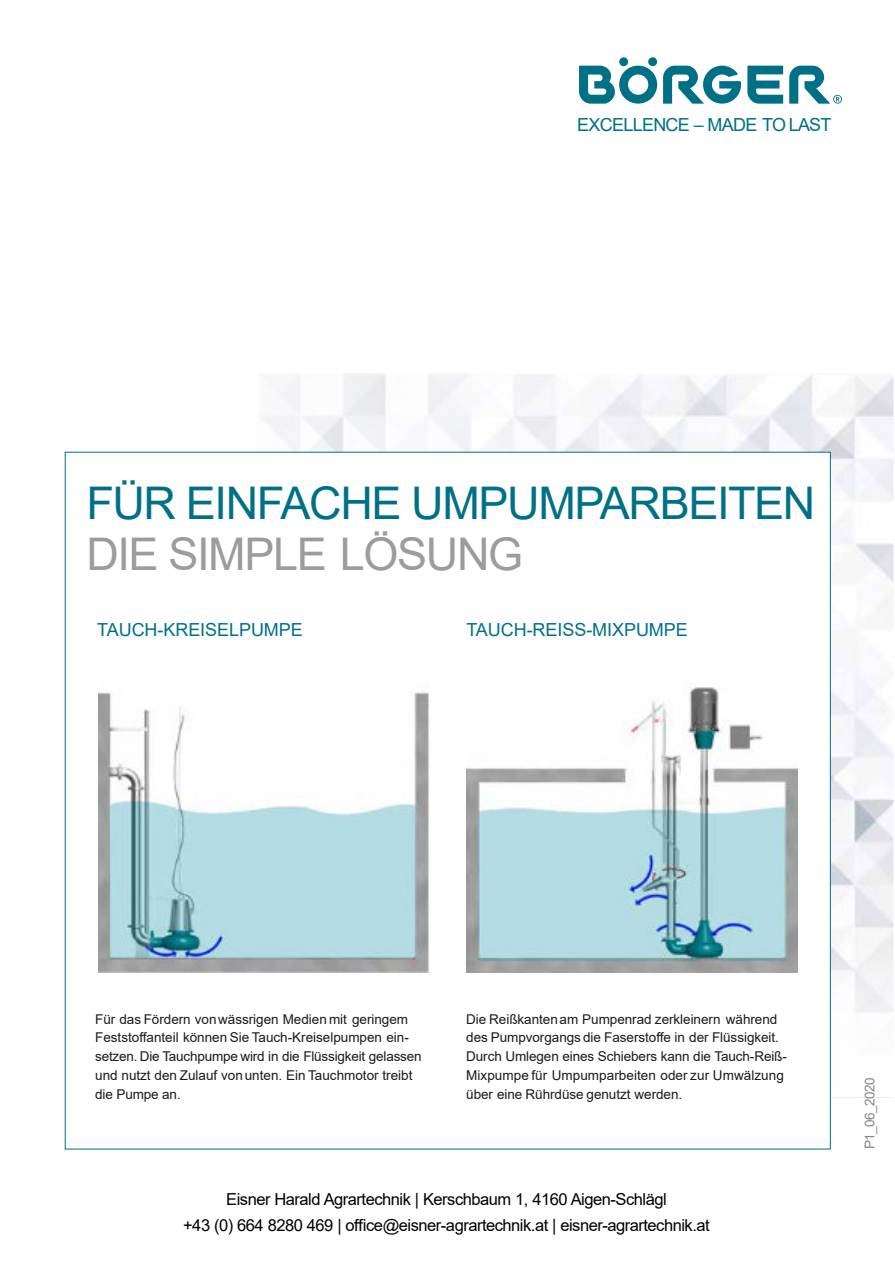
<style>
.page{position:relative;width:895px;height:1265px;background:#fff}
.page>*{position:absolute;margin:0;border:0;box-sizing:border-box;transform-origin:0 0}
.t1{font:45px "Arial";letter-spacing:-.03em;color:#007087}
.t2{font:45px "Arial";letter-spacing:-.03em;color:#9d9c9d}
.t3{font:18px "Arial";letter-spacing:-.005em;color:#007087}
.t4{font:18px "Arial";letter-spacing:-.04em;color:#007087}
.t5{font:16.5px/25.5px "Arial";letter-spacing:-.03em;color:#000;text-align:center}
.t6{font:13.5px/18.8px "Arial";letter-spacing:-.005em;color:#1a1a18}
.t7{font:13.5px "Arial";letter-spacing:-.04em;color:#878786}
</style>
<div class="page">
<img style="left:256px;top:374px;width:638px;height:724px">
<div style="left:65px;top:452px;width:765px;height:697px;background:#fff"></div>
<div style="left:619px;top:57px;width:9px;height:9px;background:#007087;border-radius:50%"></div>
<div style="left:648px;top:57px;width:9px;height:9px;background:#007087;border-radius:50%"></div>
<svg style="left:747px;top:66px;width:36px;height:38px"></svg>
<svg style="left:663px;top:66px;width:78px;height:38px"></svg>
<svg style="left:579px;top:66px;width:78px;height:38px"></svg>
<svg style="left:789px;top:66px;width:52px;height:38px"></svg>
<img style="left:98px;top:692px;width:331px;height:280px">
<img style="left:466px;top:687px;width:331px;height:285px">
<h2 class="t4" style="left:577px;top:118px;width:256px">EXCELLENCE – MADE TO LAST</h2>
<h1 class="t1" style="left:86px;top:486px;width:730px">FÜR EINFACHE UMPUMPARBEITEN</h1>
<h1 class="t2" style="left:86px;top:537px;width:438px">DIE SIMPLE LÖSUNG</h1>
<h2 class="t3" style="left:97px;top:623px;width:207px">TAUCH-KREISELPUMPE</h2>
<h2 class="t3" style="left:466px;top:623px;width:223px">TAUCH-REISS-MIXPUMPE</h2>
<p class="t6" style="left:95px;top:1010px;width:328px">Für das Fördern vonwässrigen Medien mit geringem Feststoffanteil können Sie Tauch-Kreiselpumpen ein&shy;setzen. Die Tauchpumpe wird in die Flüssigkeit gelassen und nutzt den Zulauf von unten. Ein Tauchmotor treibt die Pumpe an.</p>
<p class="t6" style="left:466px;top:1010px;width:322px">Die Reißkantenam Pumpenrad zerkleinern während des Pumpvorgangs die Faserstoffe in der Flüssigkeit.<br>Durch Umlegen eines Schiebers kann die Tauch-Reiß-Mixpumpe für Umpumparbeiten oder zur Umwälzung über eine Rührdüse genutzt werden.</p>
<p class="t5" style="left:183px;top:1188px;width:528px">Eisner Harald Agrartechnik | Kerschbaum 1, 4160 Aigen-Schlägl<br>+43 (0) 664 8280 469 | office@eisner-agrartechnik.at | eisner-agrartechnik.at</p>
<p class="t7" style="left:864px;top:1149px;width:73px;rotate:-90deg">P1_06_2020</p>
</div>
